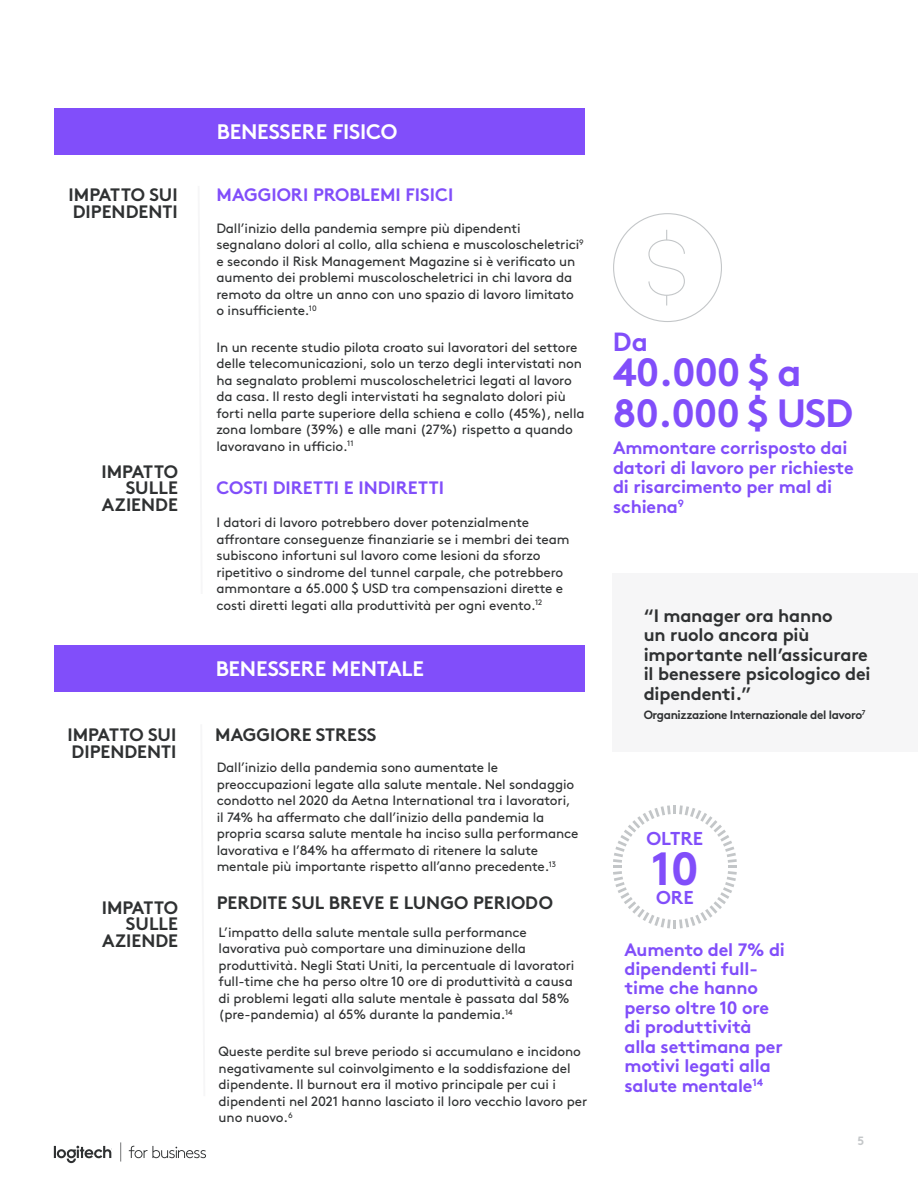
<style>
.page{position:relative;width:918px;height:1188px;background:#fff}
.page>*{position:absolute;margin:0;border:0;box-sizing:border-box;transform-origin:0 0}
.t1{font:700 46.65px "Brown Pro";color:#814efa}
.t2{font:700 39.45px/40.7px "Brown Pro";letter-spacing:-.03em;color:#814efa}
.t3{font:700 26.25px "Brown Pro";color:#814efa}
.t4{font:700 21px "Brown Pro";letter-spacing:-.01em;color:#fff}
.t5{font:700 18.6px "Brown Pro";color:#814efa}
.t6{font:700 18px/19.5px "Brown Pro";letter-spacing:-.01em;color:#814efa}
.t7{font:700 18px/16.5px "Brown Pro";letter-spacing:-.005em;color:#2f3132}
.t8{font:13.5px/16.5px "Brown Pro";letter-spacing:-.01em;color:#2f3132}
.t9{font:700 12px "Brown Pro";letter-spacing:-.03em;color:#2f3132}
.t10{font:700 12px "Brown Pro";color:#c3c6c8}
</style>
<div class="page">
<svg style="left:54px;top:1142px;width:152px;height:21px"></svg>
<div style="left:612px;top:573px;width:306px;height:179px;background:#f6f6f7"></div>
<svg style="left:613px;top:805px;width:124px;height:124px"></svg>
<div style="left:54px;top:108px;width:531px;height:46px;background:#814efa"></div>
<div style="left:55px;top:646px;width:530px;height:46px;background:#814efa"></div>
<svg style="left:648px;top:230px;width:37px;height:76px"></svg>
<h3 class="t7" style="left:69px;top:185px;width:111px">IMPATTO SUI<br>DIPENDENTI</h3>
<h3 class="t7" style="left:102px;top:461px;width:78px;text-align:right">IMPATTO<br>SULLE<br>AZIENDE</h3>
<h3 class="t7" style="left:67px;top:725px;width:111px">IMPATTO SUI<br>DIPENDENTI</h3>
<h3 class="t4" style="left:217px;top:115px;width:182px">BENESSERE FISICO</h3>
<h3 class="t6" style="left:217px;top:183px;width:238px">MAGGIORI PROBLEMI FISICI</h3>
<p class="t8" style="left:216px;top:218px;width:369px">Dall’inizio della pandemia sempre più dipendenti segnalano dolori al collo, alla schiena e muscoloscheletrici<sup>9 </sup>e secondo il Risk Management Magazine si è verificato un aumento dei problemi muscoloscheletrici in chi lavora da remoto da oltre un anno con uno spazio di lavoro limitato o insufficiente.<sup>10</sup></p>
<p class="t8" style="left:216px;top:338px;width:370px">In un recente studio pilota croato sui lavoratori del settore delle telecomunicazioni, solo un terzo degli intervistati non ha segnalato problemi muscoloscheletrici legati al lavoro da casa. Il resto degli intervistati ha segnalato dolori più forti nella parte superiore della schiena e collo (45%), nella zona lombare (39%) e alle mani (27%) rispetto a quando lavoravano in ufficio.<sup>11</sup></p>
<h3 class="t6" style="left:217px;top:477px;width:229px">COSTI DIRETTI E INDIRETTI</h3>
<p class="t8" style="left:216px;top:513px;width:355px">I datori di lavoro potrebbero dover potenzialmente affrontare conseguenze finanziarie se i membri dei team subiscono infortuni sul lavoro come lesioni da sforzo ripetitivo o sindrome del tunnel carpale, che potrebbero ammontare a 65.000 $ USD tra compensazioni dirette e costi diretti legati alla produttività per ogni evento.<sup>12</sup></p>
<h3 class="t4" style="left:216px;top:651px;width:210px">BENESSERE MENTALE</h3>
<h3 class="t7" style="left:215px;top:725px;width:163px">MAGGIORE STRESS</h3>
<p class="t8" style="left:217px;top:758px;width:363px">Dall’inizio della pandemia sono aumentate le preoccupazioni legate alla salute mentale. Nel sondaggio condotto nel 2020 da Aetna International tra i lavoratori, il 74% ha affermato che dall’inizio della pandemia la propria scarsa salute mentale ha inciso sulla performance lavorativa e l’84% ha affermato di ritenere la salute mentale più importante rispetto all’anno precedente.<sup>13</sup></p>
<h3 class="t7" style="left:102px;top:897px;width:78px;text-align:right">IMPATTO<br>SULLE<br>AZIENDE</h3>
<h3 class="t7" style="left:217px;top:893px;width:338px">PERDITE SUL BREVE E LUNGO PERIODO</h3>
<p class="t8" style="left:219px;top:923px;width:357px">L’impatto della salute mentale sulla performance lavorativa può comportare una diminuzione della produttività. Negli Stati Uniti, la percentuale di lavoratori full-time che ha perso oltre 10 ore di produttività a causa di problemi legati alla salute mentale è passata dal 58% (pre-pandemia) al 65% durante la pandemia.<sup>14</sup></p>
<p class="t8" style="left:219px;top:1042px;width:370px">Queste perdite sul breve periodo si accumulano e incidono negativamente sul coinvolgimento e la soddisfazione del dipendente. Il burnout era il motivo principale per cui i dipendenti nel 2021 hanno lasciato il loro vecchio lavoro per uno nuovo.<sup>6</sup></p>
<h3 class="t3" style="left:613px;top:320px;width:37px">Da</h3>
<h2 class="t2" style="left:613px;top:348px;width:242px">40.000 $ a<br>80.000 $ USD</h2>
<h3 class="t6" style="left:613px;top:436px;width:242px">Ammontare corrisposto dai datori di lavoro per richieste di risarcimento per mal di schiena<sup>9</sup></h3>
<h3 class="t7" style="left:644px;top:604px;width:228px;line-height:19.5px">“I manager ora hanno<br>un ruolo ancora più importante nell’assicurare il benessere psicologico dei dipendenti.”</h3>
<p class="t9" style="left:644px;top:706px;width:223px">Organizzazione Internazionale del lavoro<sup>7</sup></p>
<h3 class="t5" style="left:646px;top:824px;width:58px">OLTRE</h3>
<h1 class="t1" style="left:651px;top:831px;width:50px">10</h1>
<h3 class="t5" style="left:656px;top:882px;width:39px">ORE</h3>
<h3 class="t6" style="left:624px;top:938px;width:162px">Aumento del 7% di dipendenti full&shy;time che hanno perso oltre 10 ore di produttività alla settimana per motivi legati alla salute mentale<sup>14</sup></h3>
<p class="t10" style="left:857px;top:1131px;width:8px">5</p>
</div>
